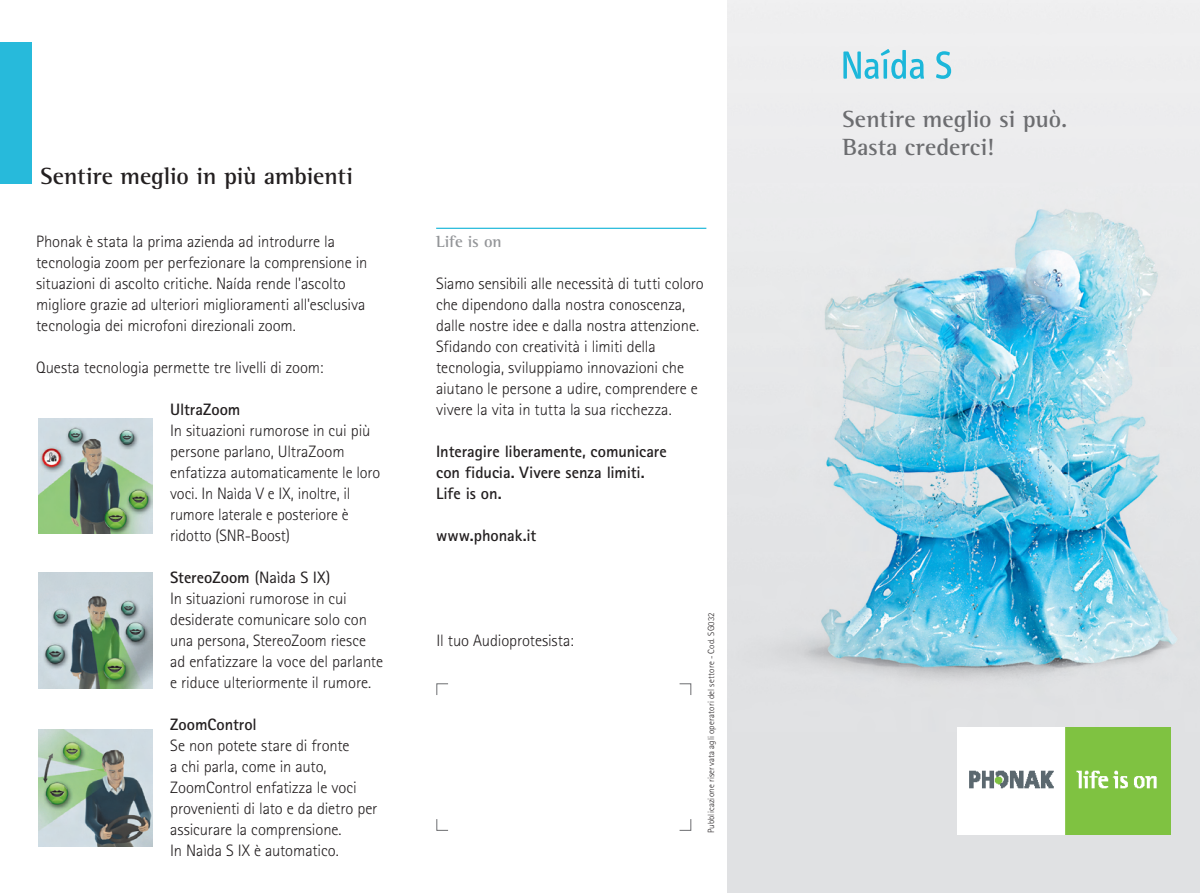
<style>
.page{position:relative;width:1200px;height:893px;background:#fff}
.page>*{position:absolute;margin:0;border:0;box-sizing:border-box;transform-origin:0 0}
.t1{font:700 24px/28.5px "Rotis Semi Serif Pro";letter-spacing:.005em;color:#6c6d70}
.t2{font:700 24px "Rotis Semi Serif Pro";letter-spacing:-.005em;color:#231f20}
.t3{font:300 16.5px/21px "Rotis Sans Serif Pro";letter-spacing:-.005em;color:#231f20}
.t4{font:700 16.5px/21px "Rotis Sans Serif Pro";letter-spacing:-.005em;color:#231f20}
.t5{font:700 16.5px "Rotis Semi Serif Pro";letter-spacing:-.005em;color:#939598}
.t6{font:300 9px "Rotis Sans Serif Pro";letter-spacing:.02em;color:#231f20}
.s1{font-weight:700}
.s2{font-weight:400}
</style>
<div class="page">
<img style="left:727px;top:0;width:472px;height:733px">
<div style="left:0;top:43px;width:32px;height:141px;background:#27badb"></div>
<hr style="left:436px;top:228px;width:270px;height:1px;background:#1cb7da">
<svg style="left:436px;top:683px;width:12px;height:12px"></svg>
<svg style="left:436px;top:819px;width:12px;height:12px"></svg>
<svg style="left:679px;top:819px;width:12px;height:12px"></svg>
<svg style="left:679px;top:683px;width:12px;height:12px"></svg>
<img style="left:957px;top:728px;width:212px;height:5px">
<svg style="left:843px;top:49px;width:80px;height:30px;background:#9fd9e6"></svg>
<svg style="left:935px;top:51px;width:15px;height:28px"></svg>
<img style="left:38px;top:418px;width:114px;height:116px">
<img style="left:38px;top:572px;width:114px;height:117px">
<img style="left:38px;top:730px;width:114px;height:116px">
<svg style="left:727px;top:733px;width:472px;height:160px;background:#d5dfcf"></svg>
<h1 class="t2" style="left:40px;top:161px;width:314px">Sentire meglio in più ambienti</h1>
<p class="t3" style="left:36px;top:231px;width:333px">Phonak è stata la prima azienda ad introdurre la tecnologia zoom per perfezionare la comprensione in situazioni di ascolto critiche. Naída rende l'ascolto migliore grazie ad ulteriori miglioramenti all'esclusiva tecnologia dei microfoni direzionali zoom.</p>
<p class="t3" style="left:36px;top:357px;width:288px">Questa tecnologia permette tre livelli di zoom:</p>
<p class="t4" style="left:170px;top:399px;width:72px">UltraZoom</p>
<p class="t3" style="left:170px;top:420px;width:211px">In situazioni rumorose in cui più persone parlano, UltraZoom enfatizza automaticamente le loro voci. In Naìda V e IX, inoltre, il rumore laterale e posteriore è ridotto (SNR-Boost)</p>
<p class="t3" style="left:170px;top:567px;width:214px"><span class="s1">StereoZoom</span> <span class="s2">(Naìda S IX)<br></span>In situazioni rumorose in cui desiderate comunicare solo con una persona, StereoZoom riesce ad enfatizzare la voce del parlante e riduce ulteriormente il rumore.</p>
<p class="t4" style="left:170px;top:714px;width:88px">ZoomControl</p>
<p class="t3" style="left:170px;top:735px;width:209px">Se non potete stare di fronte<br>a chi parla, come in auto,<br>ZoomControl enfatizza le voci provenienti di lato e da dietro per assicurare la comprensione.<br>In Naìda S IX è automatico.</p>
<p class="t5" style="left:436px;top:231px;width:67px">Life is on</p>
<p class="t3" style="left:436px;top:273px;width:269px">Siamo sensibili alle necessità di tutti coloro che dipendono dalla nostra conoscenza, dalle nostre idee e dalla nostra attenzione.<br>Sfidando con creatività i limiti della tecnologia, sviluppiamo innovazioni che aiutano le persone a udire, comprendere e vivere la vita in tutta la sua ricchezza.</p>
<p class="t4" style="left:436px;top:441px;width:232px">Interagire liberamente, comunicare con fiducia. Vivere senza limiti.<br>Life is on.</p>
<p class="t4" style="left:436px;top:525px;width:102px">www.phonak.it</p>
<p class="t3" style="left:436px;top:630px;width:139px">Il tuo Audioprotesista:</p>
<p class="t6" style="left:705px;top:833px;width:223px;rotate:-90deg">Pubblicazione riservata agli operatori del settore - Cod. SG032</p>
<h1 class="t1" style="left:842px;top:105px;width:226px">Sentire meglio si può.<br>Basta crederci!</h1>
</div>
